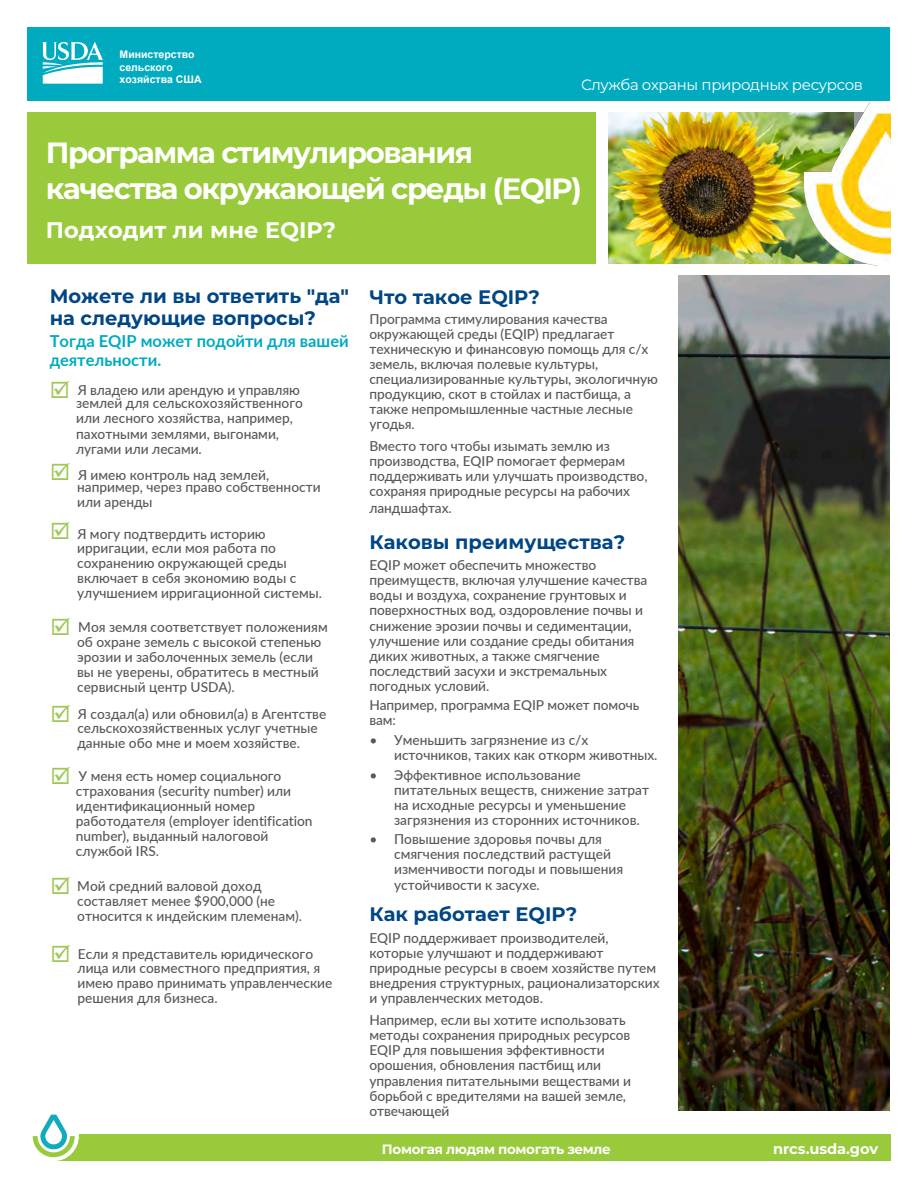
<style>
.page{position:relative;width:918px;height:1188px;background:#fff}
.page>*{position:absolute;margin:0;border:0;box-sizing:border-box;transform-origin:0 0}
.Fact_Sheet_Subtitle{font:700 29.25px/35.7px "Montserrat";letter-spacing:-.05em;color:#fff}
.Fact_Sheet_Subtitle-2{font:700 22.5px "Montserrat";color:#fff}
.Body_Text{font:700 19.5px "Montserrat";color:#004684}
.Paragraph_Style_2{font:700 19.5px/21.5px "Montserrat";color:#004684}
.Paragraph_Style_2-2{font:700 16.5px/19.4px "Lato";color:#00abc0}
.t1{font:15px "Montserrat";letter-spacing:-.025em;color:#fff}
.t2{font:700 14.55px "Montserrat";color:#fff}
.Body_Text-2{font:500 13.65px/15.1px "Lato";letter-spacing:-.005em;color:#57585a}
.Paragraph_Style_2-3{font:500 13.65px/15px "Lato";color:#57585a}
.t3{font:500 13.65px/15.1px "Lato";color:#58595b}
.t4{font:700 13.5px "Montserrat";letter-spacing:-.025em;color:#fff}
.t5{font:700 10.5px/12.6px "Arial";color:#fff}
.s1{font-weight:400}
</style>
<div class="page">
<div style="left:54px;top:1134px;width:837px;height:27px;background:#99ca3b"></div>
<svg style="left:32px;top:1114px;width:47px;height:47px"></svg>
<img style="left:679px;top:276px;width:211px;height:834px">
<div style="left:27px;top:112px;width:568px;height:152px;background:#99ca3b"></div>
<div style="left:27px;top:27px;width:863px;height:74px;background:#00abc0"></div>
<svg style="left:42px;top:42px;width:61px;height:42px"></svg>
<img style="left:608px;top:112px;width:197px;height:152px">
<img style="left:805px;top:102px;width:86px;height:164px">
<p class="t5" style="left:120px;top:48px;width:83px">Министерство сельского хозяйства США</p>
<p class="t1" style="left:581px;top:75px;width:284px">Служба охраны природных ресурсов</p>
<h1 class="Fact_Sheet_Subtitle" style="left:46px;top:134px;width:538px">Программа стимулирования качества окружающей среды (EQIP)</h1>
<h1 class="Fact_Sheet_Subtitle-2" style="left:46px;top:214px;width:292px">Подходит ли мне EQIP?</h1>
<p class="Paragraph_Style_2" style="left:50px;top:284px;width:301px">Можете ли вы ответить "да" на следующие вопросы?</p>
<p class="Paragraph_Style_2-2" style="left:50px;top:330px;width:301px">Тогда EQIP может подойти для вашей деятельности.</p>
<p class="Paragraph_Style_2-3" style="left:76px;top:382px;width:228px;line-height:13.6px">Я владею или арендую и управляю землей для сельскохозяйственного</p>
<p class="Paragraph_Style_2-3" style="left:76px;top:410px;width:218px">или лесного хозяйства, например, пахотными землями, выгонами, лугами или лесами.</p>
<p class="Paragraph_Style_2-3" style="left:78px;top:467px;width:193px">Я имею контроль над землей,</p>
<p class="t3" style="left:77px;top:479px;width:245px">например, через право собственности или аренды</p>
<p class="Paragraph_Style_2-3" style="left:77px;top:526px;width:246px">Я могу подтвердить историю ирригации, если моя работа по сохранению окружающей среды включает в себя экономию воды с улучшением ирригационной системы.</p>
<p class="Paragraph_Style_2-3" style="left:77px;top:619px;width:252px">Моя земля соответствует положениям об охране земель с высокой степенью эрозии и заболоченных земель (если вы не уверены, обратитесь в местный сервисный центр USDA).</p>
<p class="Paragraph_Style_2-3" style="left:77px;top:706px;width:251px;line-height:14.5px">Я создал(а) или обновил(а) в Агентстве сельскохозяйственных услуг учетные данные обо мне и моем хозяйстве.</p>
<p class="Paragraph_Style_2-3" style="left:76px;top:768px;width:238px">У меня есть номер социального страхования (security number) или идентификационный номер работодателя (employer identification number), выданный налоговой службой IRS.</p>
<p class="Paragraph_Style_2-3" style="left:77px;top:878px;width:226px">Мой средний валовой доход составляет менее $900,000 (не относится к индейским племенам).</p>
<p class="Paragraph_Style_2-3" style="left:78px;top:946px;width:256px">Если я представитель юридического лица или совместного предприятия, я имею право принимать управленческие решения для бизнеса.</p>
<p class="Body_Text" style="left:369px;top:283px;width:172px">Что такое EQIP?</p>
<p class="Body_Text-2" style="left:369px;top:310px;width:290px">Программа стимулирования качества окружающей среды (EQIP) предлагает техническую и финансовую помощь для с/х земель, включая полевые культуры, специализированные культуры, экологичную продукцию, скот в стойлах и пастбища, а также непромышленные частные лесные угодья.</p>
<p class="Body_Text-2" style="left:369px;top:438px;width:280px">Вместо того чтобы изымать землю из производства, EQIP помогает фермерам поддерживать или улучшать производство, сохраняя природные ресурсы на рабочих ландшафтах.</p>
<p class="Body_Text" style="left:369px;top:528px;width:257px">Каковы преимущества?</p>
<p class="Body_Text-2" style="left:369px;top:557px;width:279px">EQIP может обеспечить множество преимуществ, включая улучшение качества воды и воздуха, сохранение грунтовых и поверхностных вод, оздоровление почвы и снижение эрозии почвы и седиментации, улучшение или создание среды обитания диких животных, а также смягчение последствий засухи и экстремальных погодных условий.</p>
<p class="Body_Text-2" style="left:369px;top:697px;width:272px">Например, программа EQIP может помочь вам:</p>
<p class="Body_Text-2" style="left:394px;top:732px;width:265px;text-indent:-25px"><span class="s1">•</span> Уменьшить загрязнение из с/х источников, таких как откорм животных.</p>
<p class="Body_Text-2" style="left:394px;top:766px;width:256px;text-indent:-25px"><span class="s1">•</span> Эффективное использование питательных веществ, снижение затрат на исходные ресурсы и уменьшение загрязнения из сторонних источников.</p>
<p class="Body_Text-2" style="left:394px;top:831px;width:231px;text-indent:-25px"><span class="s1">•</span> Повышение здоровья почвы для смягчения последствий растущей изменчивости погоды и повышения устойчивости к засухе.</p>
<p class="Body_Text" style="left:369px;top:900px;width:209px">Как работает EQIP?</p>
<p class="Body_Text-2" style="left:369px;top:930px;width:292px">EQIP поддерживает производителей, которые улучшают и поддерживают природные ресурсы в своем хозяйстве путем внедрения структурных, рационализаторских и управленческих методов.</p>
<p class="Body_Text-2" style="left:369px;top:1012px;width:263px">Например, если вы хотите использовать методы сохранения природных ресурсов EQIP для повышения эффективности орошения, обновления пастбищ или управления питательными веществами и борьбой с вредителями на вашей земле, отвечающей</p>
<p class="t4" style="left:382px;top:1139px;width:231px">Помогая людям помогать земле</p>
<p class="t2" style="left:773px;top:1138px;width:107px">nrcs.usda.gov</p>
</div>
